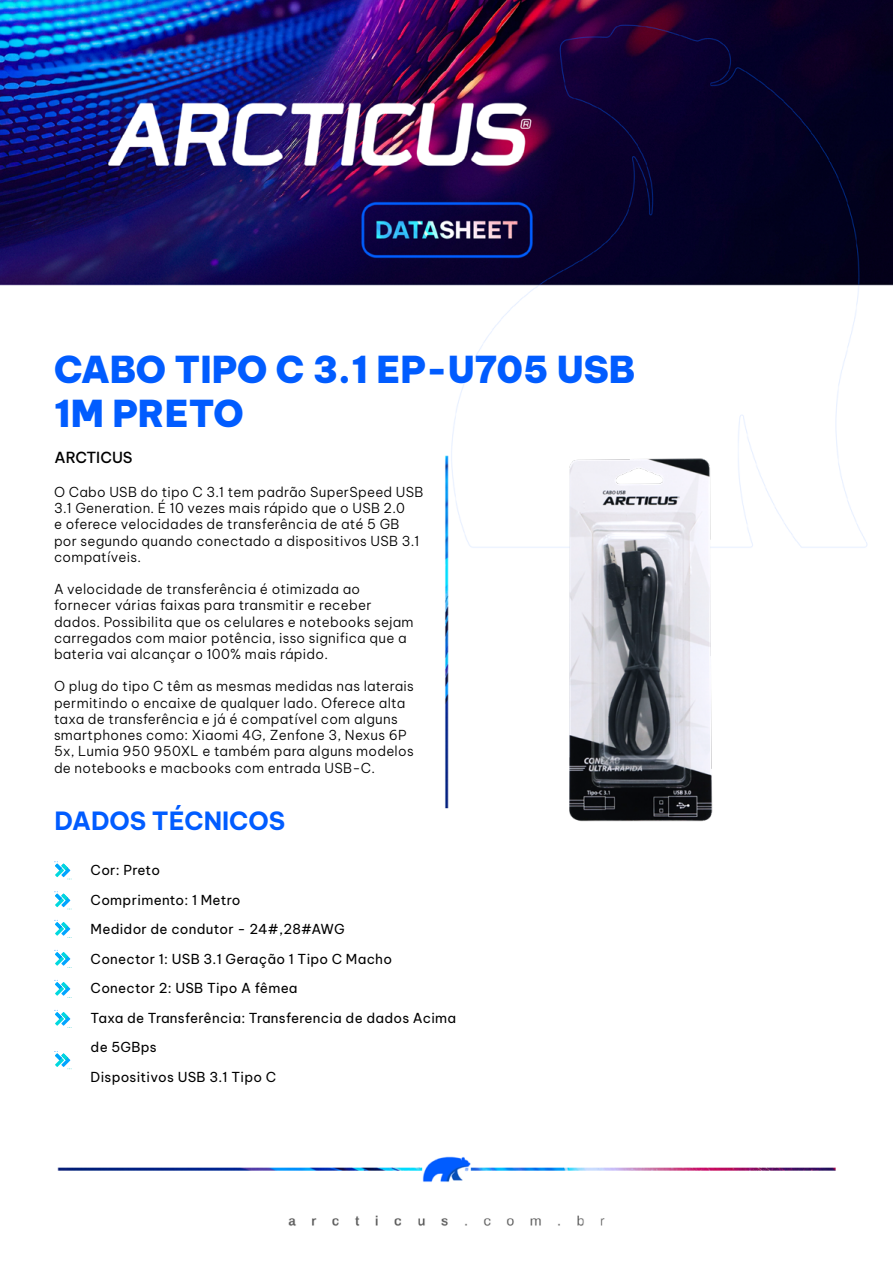
<style>
.page{position:relative;width:893px;height:1263px;background:#fff}
.page>*{position:absolute;margin:0;border:0;box-sizing:border-box;transform-origin:0 0}
.t1{font:900 36.45px/43.7px "Be Vietnam Pro";color:#015cff}
.t2{font:700 24.6px "Be Vietnam Pro";color:#015cff}
.t3{font:500 15px "Be Vietnam Pro";color:#000}
.t4{font:300 13.5px/16.2px "Be Vietnam Pro";letter-spacing:.02em;color:#000}
.t5{font:13.5px/29.5px "Be Vietnam Pro";letter-spacing:.02em;color:#000}
</style>
<div class="page">
<img style="left:0;top:0;width:893px;height:1226px">
<img style="left:430px;top:438px;width:423px;height:413px">
<svg style="left:54px;top:861px;width:18px;height:18px"></svg>
<svg style="left:54px;top:891px;width:18px;height:18px"></svg>
<svg style="left:54px;top:920px;width:18px;height:18px"></svg>
<svg style="left:54px;top:950px;width:18px;height:18px"></svg>
<svg style="left:54px;top:980px;width:18px;height:18px"></svg>
<svg style="left:54px;top:1010px;width:18px;height:18px"></svg>
<svg style="left:54px;top:1051px;width:18px;height:18px"></svg>
<h1 class="t1" style="left:54px;top:344px;width:583px">CABO TIPO C 3.1 EP-U705 USB<br>1M PRETO</h1>
<p class="t3" style="left:55px;top:445px;width:80px">ARCTICUS</p>
<p class="t4" style="left:54px;top:483px;width:371px">O Cabo USB do tipo C 3.1 tem padrão SuperSpeed USB 3.1 Generation. É 10 vezes mais rápido que o USB 2.0<br>e oferece velocidades de transferência de até 5 GB por segundo quando conectado a dispositivos USB 3.1 compatíveis.</p>
<p class="t4" style="left:54px;top:580px;width:361px">A velocidade de transferência é otimizada ao fornecer várias faixas para transmitir e receber dados. Possibilita que os celulares e notebooks sejam carregados com maior potência, isso significa que a bateria vai alcançar o 100% mais rápido.</p>
<p class="t4" style="left:54px;top:677px;width:361px">O plug do tipo C têm as mesmas medidas nas laterais permitindo o encaixe de qualquer lado. Oferece alta taxa de transferência e já é compatível com alguns smartphones como: Xiaomi 4G, Zenfone 3, Nexus 6P 5x, Lumia 950 950XL e também para alguns modelos de notebooks e macbooks com entrada USB-C.</p>
<h2 class="t2" style="left:55px;top:799px;width:232px">DADOS TÉCNICOS</h2>
<p class="t5" style="left:91px;top:854px;width:367px">Cor: Preto<br>Comprimento: 1 Metro<br>Medidor de condutor - 24#,28#AWG<br>Conector 1: USB 3.1 Geração 1 Tipo C Macho<br>Conector 2: USB Tipo A fêmea<br>Taxa de Transferência: Transferencia de dados Acima de 5GBps<br>Dispositivos USB 3.1 Tipo C</p>
</div>
